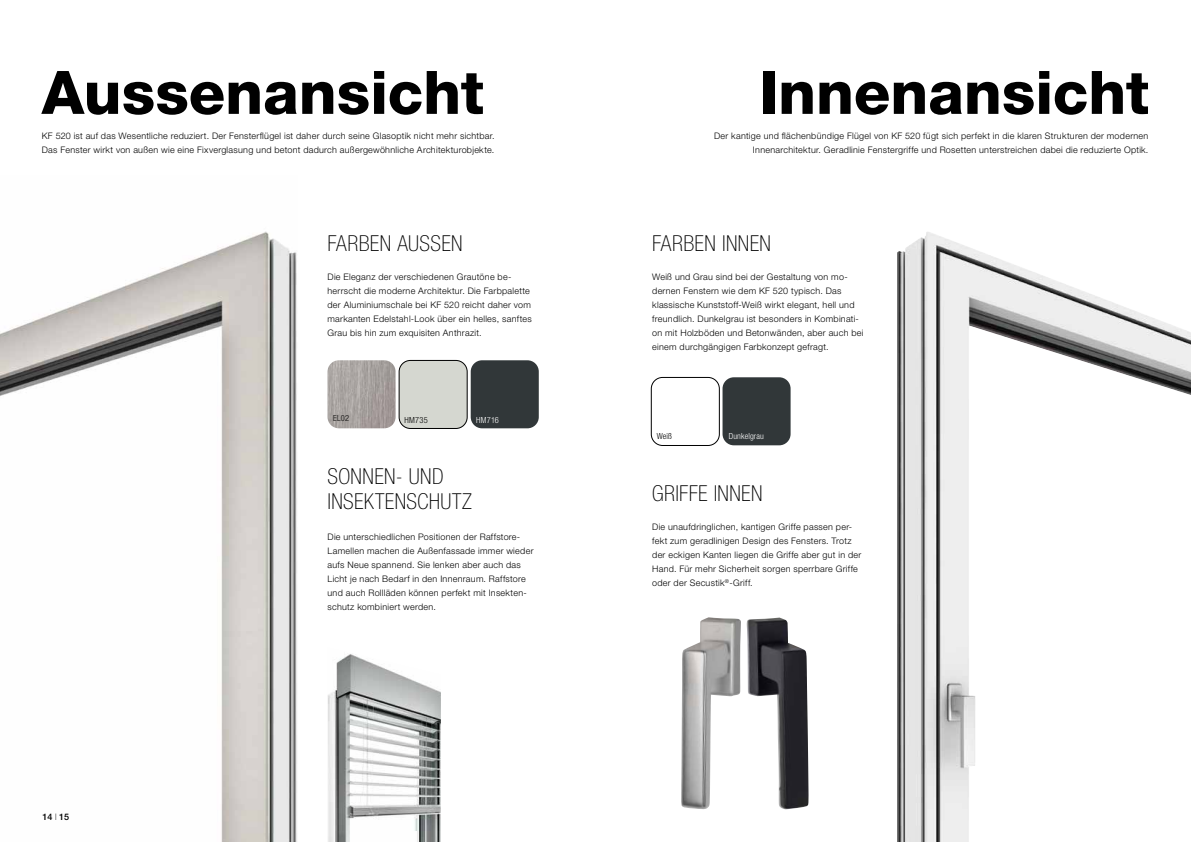
<style>
.page{position:relative;width:1191px;height:842px;background:#fff}
.page>*{position:absolute;margin:0;border:0;box-sizing:border-box;transform-origin:0 0}
.t1{font:800 60px "Helvetica Neue LT Pro";color:#000}
.t2{font:100 condensed 22px/25.6px "Helvetica Neue LT Pro";letter-spacing:.015em;color:#000}
.t3{font:300 9px/14px "Helvetica Neue LT Pro";letter-spacing:.03em;color:#000}
.t4{font:500 9px "Helvetica Neue LT Pro";color:#000}
.t5{font:300 condensed 8.4px "Helvetica Neue LT Pro";letter-spacing:.015em;color:#fff}
.t6{font:300 condensed 8.4px "Helvetica Neue LT Pro";letter-spacing:.025em;color:#000}
.s1{font-weight:100}
</style>
<div class="page">
<img style="left:0;top:231px;width:297px;height:611px">
<div style="left:651px;top:377px;width:68px;height:69px;border:1px solid #000;border-radius:11px"></div>
<img style="left:897px;top:232px;width:294px;height:610px">
<img style="left:327px;top:360px;width:68px;height:68px">
<div style="left:399px;top:360px;width:68px;height:68px;background:#d5d7d0;border-radius:11px"></div>
<div style="left:399px;top:360px;width:68px;height:69px;border:1px solid #000;border-radius:11px"></div>
<div style="left:471px;top:360px;width:68px;height:68px;background:#313739;border-radius:11px"></div>
<img style="left:328px;top:654px;width:113px;height:188px">
<div style="left:722px;top:377px;width:68px;height:68px;background:#313739;border-radius:11px"></div>
<img style="left:681px;top:617px;width:60px;height:192px">
<img style="left:746px;top:617px;width:62px;height:192px">
<h1 class="t1" style="left:42px;top:57px;width:444px">Aussenansicht</h1>
<p class="t3" style="left:42px;top:129px;width:454px">KF 520 ist auf das Wesentliche reduziert. Der Fensterflügel ist daher durch seine Glasoptik nicht mehr sichtbar.<br>Das Fenster wirkt von außen wie eine Fixverglasung und betont dadurch außergewöhnliche Architekturobjekte.</p>
<h2 class="t2" style="left:327px;top:231px;width:137px">FARBEN AUSSEN</h2>
<p class="t3" style="left:327px;top:270px;width:206px">Die Eleganz der verschiedenen Grautöne be&shy;herrscht die moderne Architektur. Die Farbpalette der Aluminiumschale bei KF 520 reicht daher vom markanten Edelstahl-Look über ein helles, sanftes Grau bis hin zum exquisiten Anthrazit.</p>
<p class="t6" style="left:333px;top:413px;width:18px">EL02</p>
<p class="t6" style="left:405px;top:415px;width:25px">HM735</p>
<p class="t5" style="left:476px;top:415px;width:24px">HM716</p>
<p class="t4" style="left:43px;top:811px;width:28px">14 <span class="s1">I</span> 15</p>
<h2 class="t2" style="left:327px;top:463px;width:146px">SONNEN- UND<br>INSEKTENSCHUTZ</h2>
<p class="t3" style="left:327px;top:529px;width:207px">Die unterschiedlichen Positionen der Raffstore-Lamellen machen die Außenfassade immer wieder aufs Neue spannend. Sie lenken aber auch das Licht je nach Bedarf in den Innenraum. Raffstore und auch Rollläden können perfekt mit Insekten&shy;schutz kombiniert werden.</p>
<h1 class="t1" style="left:759px;top:57px;width:391px">Innenansicht</h1>
<p class="t3" style="left:714px;top:129px;width:436px;text-align:right">Der kantige und flächenbündige Flügel von KF 520 fügt sich perfekt in die klaren Strukturen der modernen<br>Innenarchitektur. Geradlinie Fenstergriffe und Rosetten unterstreichen dabei die reduzierte Optik.</p>
<h2 class="t2" style="left:652px;top:231px;width:120px">FARBEN INNEN</h2>
<p class="t3" style="left:652px;top:270px;width:213px">Weiß und Grau sind bei der Gestaltung von mo&shy;dernen Fenstern wie dem KF 520 typisch. Das klassische Kunststoff-Weiß wirkt elegant, hell und freundlich. Dunkelgrau ist besonders in Kombinati&shy;on mit Holzböden und Betonwänden, aber auch bei einem durchgängigen Farbkonzept gefragt.</p>
<p class="t6" style="left:657px;top:431px;width:16px">Weiß</p>
<p class="t5" style="left:729px;top:431px;width:37px">Dunkelgrau</p>
<h2 class="t2" style="left:652px;top:480px;width:112px">GRIFFE INNEN</h2>
<p class="t3" style="left:652px;top:520px;width:211px">Die unaufdringlichen, kantigen Griffe passen per&shy;fekt zum geradlinigen Design des Fensters. Trotz der eckigen Kanten liegen die Griffe aber gut in der Hand. Für mehr Sicherheit sorgen sperrbare Griffe oder der Secustik<sup>®</sup>-Griff.</p>
</div>
